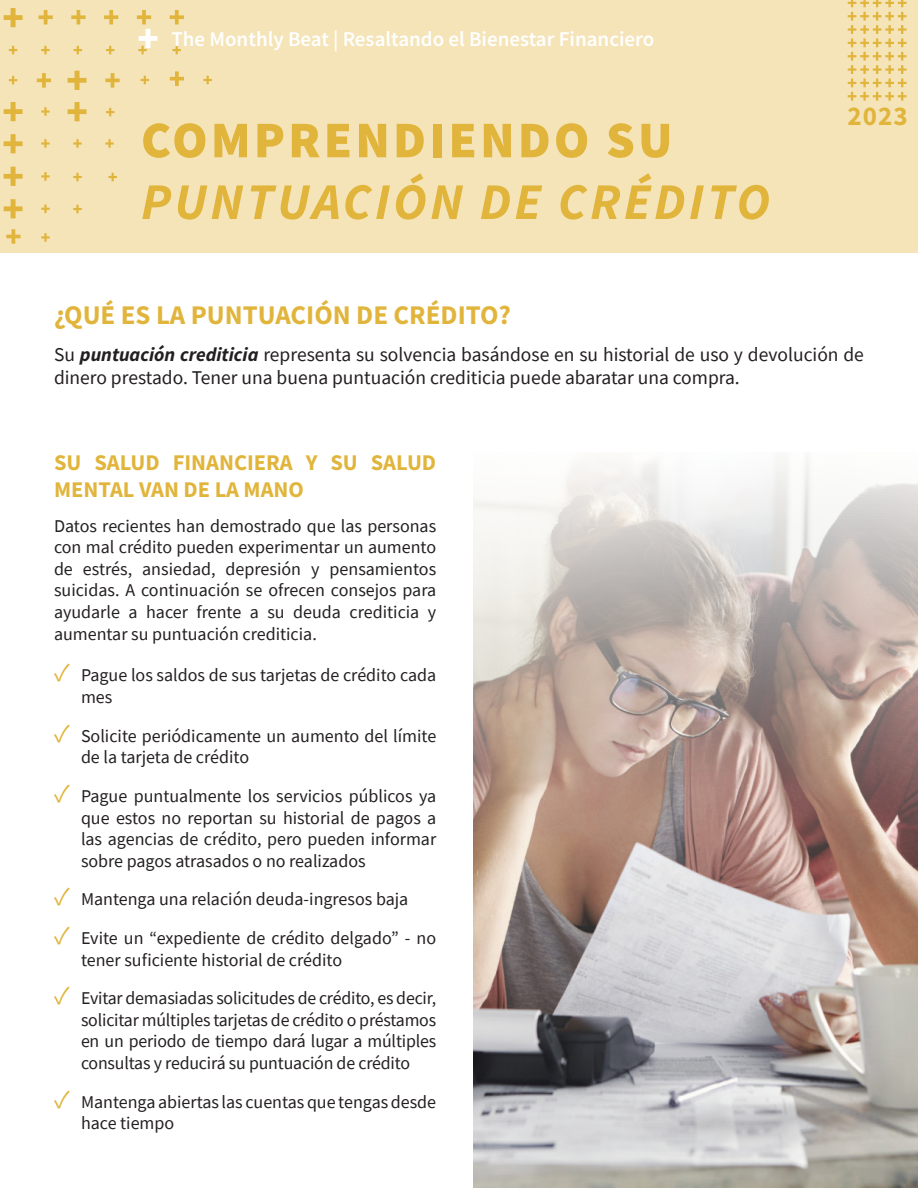
<style>
.page{position:relative;width:918px;height:1188px;background:#fff}
.page>*{position:absolute;margin:0;border:0;box-sizing:border-box;transform-origin:0 0}
.t1{font:italic 700 51.45px/61.8px "Source Sans Pro";letter-spacing:.06em;color:#e1b53c}
.Chart_Copy{font:700 27px "Source Sans Pro";color:#e1b53c}
.t2{font:700 22.5px/27px "Source Sans Pro";color:#e1b53c}
.Chart_Copy-2{font:600 21px "Source Sans Pro";color:#fff}
.t3{font:19.5px/23.4px "Source Sans Pro";color:#231f20}
.t4{font:18px/21.6px "Source Sans Pro";color:#231f20}
.s1{font-weight:900;font-style:normal}
.s2{font-weight:700;font-style:italic}
.s3{font-size:25.5px;color:#e1b53c}
</style>
<div class="page">
<div style="left:0;top:0;width:918px;height:253px;background:#f4e4b8"></div>
<img style="left:473px;top:460px;width:445px;height:728px">
<svg style="left:4px;top:8px;width:19px;height:19px"></svg>
<svg style="left:39px;top:10px;width:14px;height:14px"></svg>
<svg style="left:6px;top:229px;width:15px;height:15px"></svg>
<svg style="left:37px;top:73px;width:14px;height:15px"></svg>
<svg style="left:105px;top:73px;width:15px;height:15px"></svg>
<svg style="left:170px;top:71px;width:14px;height:15px"></svg>
<svg style="left:71px;top:10px;width:15px;height:14px"></svg>
<svg style="left:104px;top:10px;width:14px;height:14px"></svg>
<svg style="left:170px;top:10px;width:14px;height:14px"></svg>
<svg style="left:4px;top:102px;width:19px;height:19px"></svg>
<svg style="left:68px;top:71px;width:18px;height:19px"></svg>
<svg style="left:68px;top:102px;width:18px;height:19px"></svg>
<svg style="left:4px;top:134px;width:19px;height:19px"></svg>
<svg style="left:4px;top:167px;width:19px;height:19px"></svg>
<svg style="left:4px;top:199px;width:19px;height:19px"></svg>
<svg style="left:9px;top:46px;width:8px;height:8px"></svg>
<svg style="left:41px;top:46px;width:9px;height:8px"></svg>
<svg style="left:41px;top:107px;width:9px;height:9px"></svg>
<svg style="left:41px;top:139px;width:9px;height:9px"></svg>
<svg style="left:73px;top:139px;width:9px;height:9px"></svg>
<svg style="left:73px;top:173px;width:9px;height:8px"></svg>
<svg style="left:108px;top:173px;width:9px;height:8px"></svg>
<svg style="left:73px;top:205px;width:9px;height:8px"></svg>
<svg style="left:105px;top:139px;width:9px;height:9px"></svg>
<svg style="left:41px;top:172px;width:9px;height:9px"></svg>
<svg style="left:41px;top:204px;width:9px;height:9px"></svg>
<svg style="left:41px;top:233px;width:9px;height:9px"></svg>
<svg style="left:74px;top:46px;width:8px;height:8px"></svg>
<svg style="left:106px;top:46px;width:8px;height:8px"></svg>
<svg style="left:106px;top:108px;width:8px;height:8px"></svg>
<svg style="left:172px;top:46px;width:9px;height:8px"></svg>
<svg style="left:141px;top:76px;width:8px;height:8px"></svg>
<svg style="left:203px;top:76px;width:9px;height:8px"></svg>
<svg style="left:9px;top:76px;width:8px;height:8px"></svg>
<svg style="left:848px;top:0;width:59px;height:101px"></svg>
<svg style="left:137px;top:10px;width:20px;height:44px"></svg>
<p class="Chart_Copy-2" style="left:171px;top:25px;width:484px">The Monthly Beat | Resaltando el Bienestar Financiero</p>
<p class="t1" style="left:141px;top:108px;width:631px"><span class="s1">COMPRENDIENDO SU<br></span>PUNTUACIÓN DE CRÉDITO</p>
<p class="Chart_Copy" style="left:847px;top:98px;width:62px">2023</p>
<p class="Chart_Copy" style="left:54px;top:297px;width:459px">¿QUÉ ES LA PUNTUACIÓN DE CRÉDITO?</p>
<p class="t3" style="left:54px;top:343px;width:812px">Su <span class="s2">puntuación crediticia</span> representa su solvencia basándose en su historial de uso y devolución de dinero prestado. Tener una buena puntuación crediticia puede abaratar una compra.</p>
<p class="t2" style="left:54px;top:448px;width:384px">SU SALUD FINANCIERA Y SU SALUD<br>MENTAL VAN DE LA MANO</p>
<p class="t4" style="left:54px;top:515px;width:384px;text-align:justify">Datos recientes han demostrado que las personas con mal crédito pueden experimentar un aumento de estrés, ansiedad, depresión y pensamientos suicidas. A continuación se ofrecen consejos para ayudarle a hacer frente a su deuda crediticia y aumentar su puntuación crediticia.</p>
<p class="t4" style="left:81px;top:665px;width:357px;text-indent:-27px"><span class="s3">✓</span> Pague los saldos de sus tarjetas de crédito cada mes</p>
<p class="t4" style="left:81px;top:725px;width:357px;text-indent:-27px"><span class="s3">✓</span> Solicite periódicamente un aumento del límite de la tarjeta de crédito</p>
<p class="t4" style="left:81px;top:785px;width:357px;text-align:justify;text-indent:-27px"><span class="s3">✓</span> Pague puntualmente los servicios públicos ya que estos no reportan su historial de pagos a las agencias de crédito, pero pueden informar sobre pagos atrasados o no realizados</p>
<p class="t4" style="left:54px;top:888px;width:356px"><span class="s3">✓</span> Mantenga una relación deuda-ingresos baja</p>
<p class="t4" style="left:81px;top:927px;width:357px;text-indent:-27px"><span class="s3">✓</span> Evite un “expediente de crédito delgado” - no tener suficiente historial de crédito</p>
<p class="t4" style="left:81px;top:987px;width:357px;text-align:justify;text-indent:-27px"><span class="s3">✓</span> Evitar demasiadas solicitudes de crédito, es decir, solicitar múltiples tarjetas de crédito o préstamos en un periodo de tiempo dará lugar a múltiples consultas y reducirá su puntuación de crédito</p>
<p class="t4" style="left:81px;top:1091px;width:357px;text-indent:-27px"><span class="s3">✓</span> Mantenga abiertas las cuentas que tengas desde hace tiempo</p>
</div>
